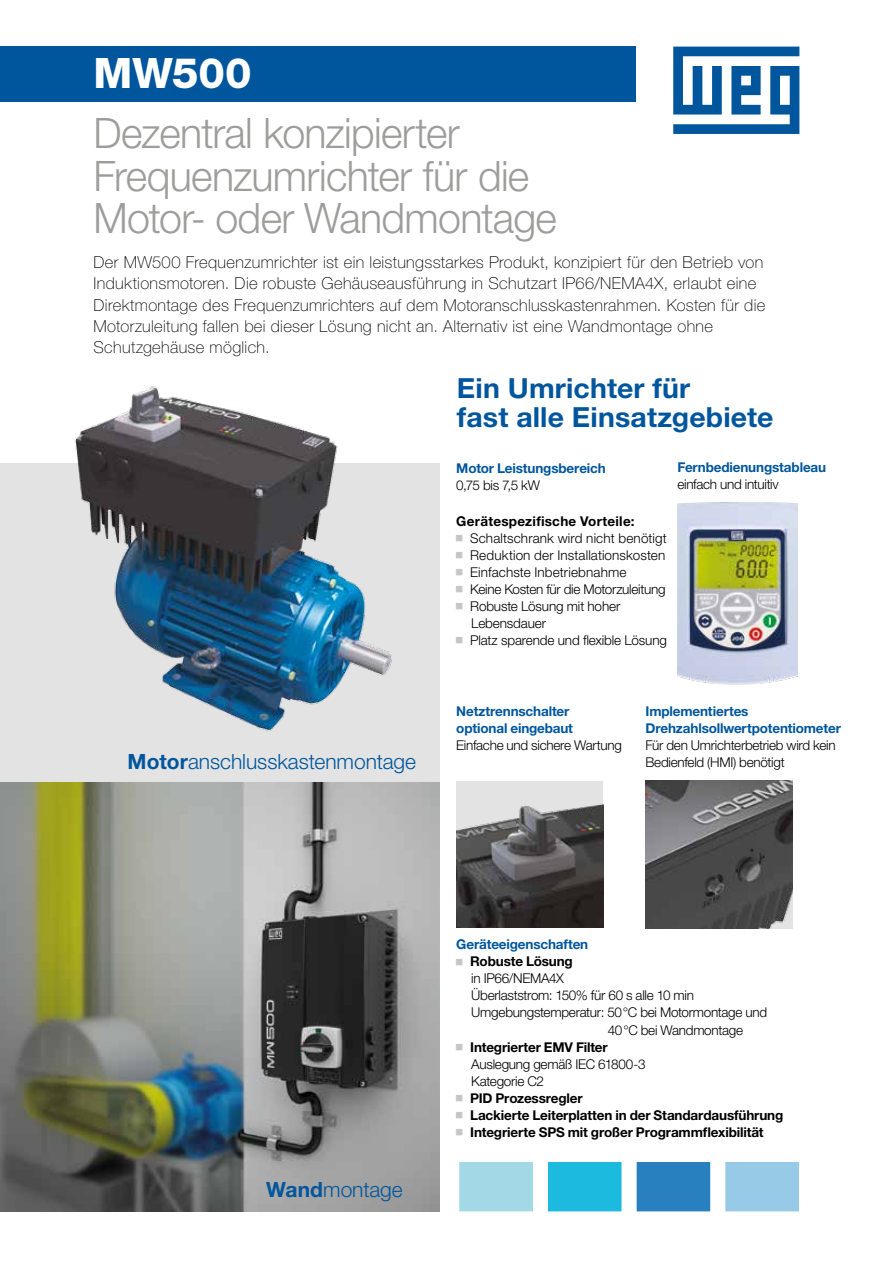
<style>
.page{position:relative;width:893px;height:1263px;background:#fff}
.page>*{position:absolute;margin:0;border:0;box-sizing:border-box;transform-origin:0 0}
.t1{font:300 42px/42.5px "Helvetica Neue LT Pro";letter-spacing:-.015em;color:#9d9d9c}
.t2{font:800 42px "Helvetica Neue LT Pro";color:#fff}
.t3{font:700 27.75px/28px "Helvetica Neue LT Pro";letter-spacing:.005em;color:#00569d}
.t4{font:300 21px "Helvetica Neue LT Pro";letter-spacing:-.005em;color:#00569d}
.t5{font:100 16.5px/21.3px "Helvetica Neue LT Pro";letter-spacing:.02em;color:#000}
.t6{font:300 13.5px/17px "Helvetica Neue LT Pro";letter-spacing:-.02em;color:#000}
.t7{font:700 13.5px/17px "Helvetica Neue LT Pro";letter-spacing:-.01em;color:#00569d}
.t8{font:700 13.5px/17px "Helvetica Neue LT Pro";letter-spacing:-.01em;color:#000}
.t9{font:700 13.5px "Helvetica Neue LT Pro";letter-spacing:.02em;color:#000}
.s1{font-weight:700}
</style>
<div class="page">
<div style="left:0;top:463px;width:439px;height:324px;background:#e3e3e3"></div>
<img style="left:0;top:782px;width:439px;height:430px">
<div style="left:0;top:47px;width:636px;height:55px;background:#00569d"></div>
<svg style="left:673px;top:47px;width:126px;height:87px"></svg>
<img style="left:677px;top:503px;width:121px;height:182px">
<img style="left:456px;top:781px;width:147px;height:146px">
<img style="left:645px;top:781px;width:148px;height:147px">
<div style="left:460px;top:1162px;width:72px;height:49px;background:#a3d8e7"></div>
<div style="left:548px;top:1162px;width:73px;height:49px;background:#1dbadf"></div>
<div style="left:637px;top:1162px;width:73px;height:49px;background:#2881be"></div>
<div style="left:726px;top:1162px;width:72px;height:49px;background:#96cae6"></div>
<img style="left:74px;top:386px;width:318px;height:345px">
<h1 class="t2" style="left:94px;top:49px;width:159px">MW500</h1>
<h1 class="t1" style="left:94px;top:111px;width:465px">Dezentral konzipierter<br>Frequenzumrichter für die<br>Motor- oder Wandmontage</h1>
<p class="t5" style="left:94px;top:251px;width:673px">Der MW500 Frequenzumrichter ist ein leistungsstarkes Produkt, konzipiert für den Betrieb von Induktionsmotoren. Die robuste Gehäuseausführung in Schutzart IP66/NEMA4X, erlaubt eine Direktmontage des Frequenzumrichters auf dem Motoranschlusskastenrahmen. Kosten für die Motorzuleitung fallen bei dieser Lösung nicht an. Alternativ ist eine Wandmontage ohne Schutzgehäuse möglich.</p>
<h2 class="t3" style="left:457px;top:374px;width:318px">Ein Umrichter für<br>fast alle Einsatzgebiete</h2>
<h3 class="t4" style="left:128px;top:749px;width:290px"><span class="s1">Motor</span>anschlusskastenmontage</h3>
<p class="t7" style="left:456px;top:459px;width:151px">Motor Leistungsbereich</p>
<p class="t6" style="left:456px;top:477px;width:85px">0,75 bis 7,5 kW</p>
<p class="t9" style="left:456px;top:512px;width:180px">Gerätespezifische Vorteile:</p>
<p class="t6" style="left:470px;top:529px;width:198px">Schaltschrank wird nicht benötigt<br>Reduktion der Installationskosten<br>Einfachste Inbetriebnahme<br>Keine Kosten für die Motorzuleitung<br>Robuste Lösung mit hoher<br>Lebensdauer<br>Platz sparende und flexible Lösung</p>
<p class="t7" style="left:677px;top:458px;width:150px">Fernbedienungstableau</p>
<p class="t6" style="left:677px;top:475px;width:103px">einfach und intuitiv</p>
<p class="t7" style="left:456px;top:702px;width:118px">Netztrennschalter optional eingebaut</p>
<p class="t6" style="left:456px;top:736px;width:167px">Einfache und sichere Wartung</p>
<p class="t7" style="left:645px;top:702px;width:197px">Implementiertes<br>Drehzahlsollwertpotentiometer</p>
<p class="t6" style="left:645px;top:736px;width:192px">Für den Umrichterbetrieb wird kein<br>Bedienfeld (HMI) benötigt</p>
<h3 class="t4" style="left:266px;top:1177px;width:138px"><span class="s1">Wand</span>montage</h3>
<p class="t7" style="left:456px;top:936px;width:134px">Geräteeigenschaften</p>
<p class="t8" style="left:470px;top:953px;width:104px">Robuste Lösung</p>
<p class="t6" style="left:471px;top:970px;width:94px">in IP66/NEMA4X</p>
<p class="t6" style="left:471px;top:987px;width:224px">Überlaststrom: 150% für 60 s alle 10 min</p>
<p class="t6" style="left:471px;top:1004px;width:297px">Umgebungstemperatur: 50°C bei Motormontage und</p>
<p class="t6" style="left:608px;top:1021px;width:137px">40°C bei Wandmontage</p>
<p class="t8" style="left:470px;top:1038px;width:139px">Integrierter EMV Filter</p>
<p class="t6" style="left:471px;top:1055px;width:176px">Auslegung gemäß IEC 61800-3<br>Kategorie C2</p>
<p class="t8" style="left:470px;top:1089px;width:315px">PID Prozessregler<br>Lackierte Leiterplatten in der Standardausführung<br>Integrierte SPS mit großer Programmflexibilität</p>
</div>
